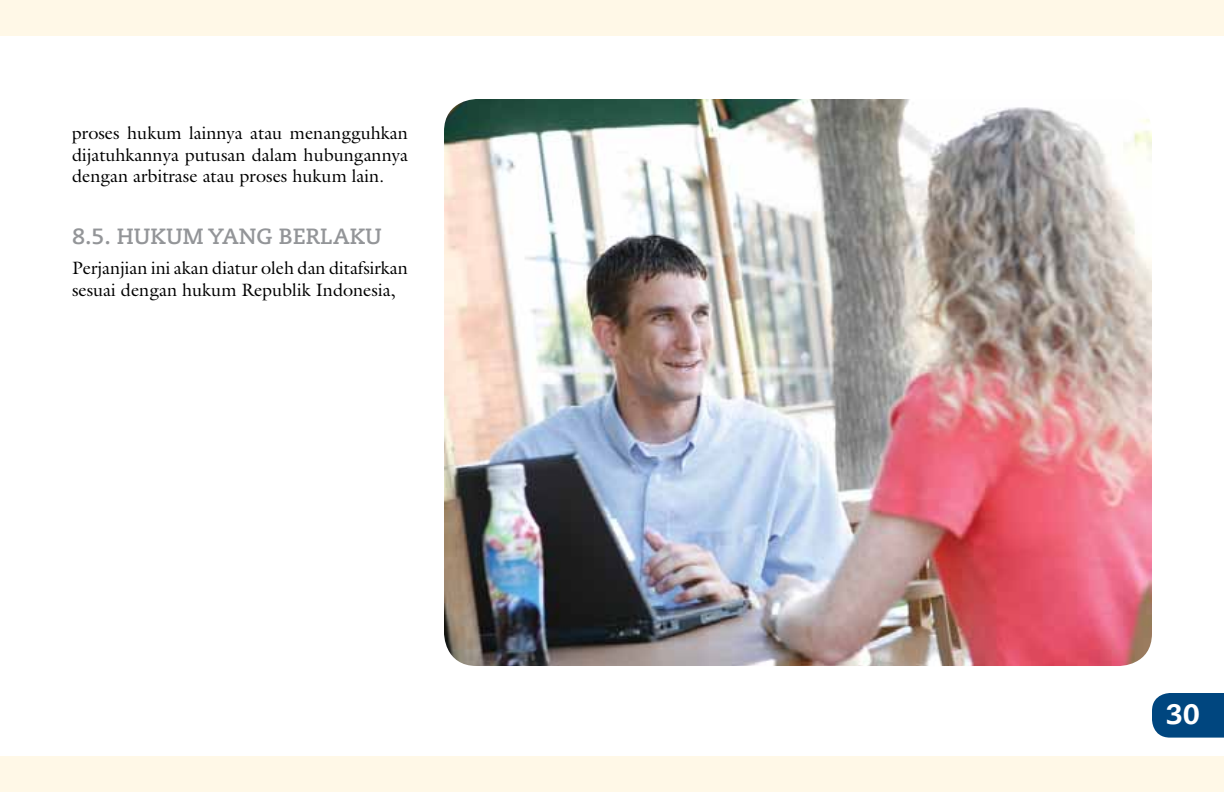
<style>
.page{position:relative;width:1224px;height:792px;background:#fff}
.page>*{position:absolute;margin:0;border:0;box-sizing:border-box;transform-origin:0 0}
.t1{font:800 28px "Caecilia LT Std";color:#fff}
.t2{font:700 22px "Caecilia LT Std";color:#939598}
.t3{font:18px/21.6px "Galliard Std";color:#000;text-align:justify}
</style>
<div class="page">
<div style="left:0;top:0;width:1224px;height:36px;background:#fff8e7"></div>
<div style="left:0;top:756px;width:1224px;height:36px;background:#fff8e7"></div>
<img style="left:444px;top:99px;width:708px;height:567px">
<div style="left:1152px;top:693px;width:72px;height:45px;background:#00467f"></div>
<p class="t3" style="left:72px;top:122px;width:337px">proses hukum lainnya atau menangguhkan dijatuhkannya putusan dalam hubungannya dengan arbitrase atau proses hukum lain.</p>
<p class="t2" style="left:72px;top:223px;width:311px">8.5. HUKUM YANG BERLAKU</p>
<p class="t3" style="left:72px;top:257px;width:337px">Perjanjian ini akan diatur oleh dan ditafsirkan sesuai dengan hukum Republik Indonesia,</p>
<h1 class="t1" style="left:1166px;top:697px;width:35px">30</h1>
</div>
